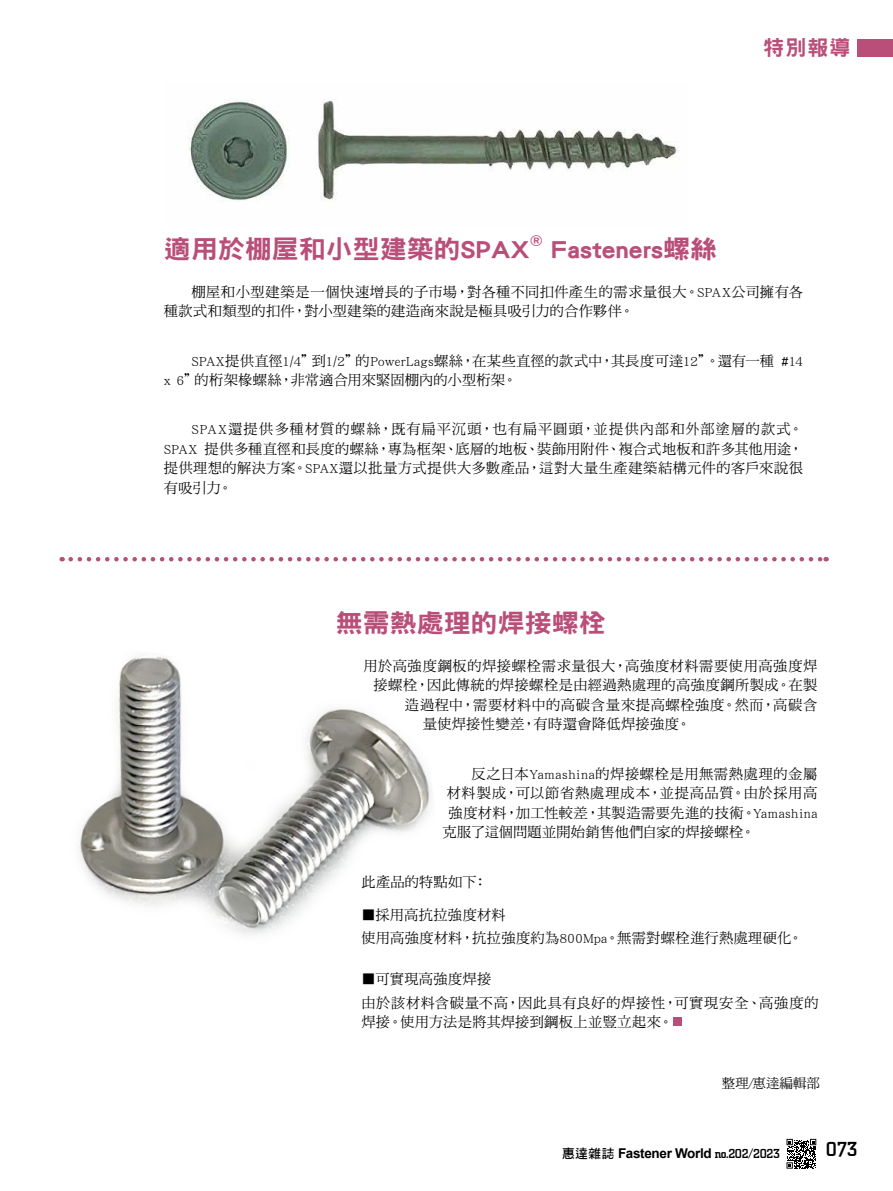
<style>
.page{position:relative;width:893px;height:1191px;background:#fff}
.page>*{position:absolute;margin:0;border:0;box-sizing:border-box;transform-origin:0 0}
.t1{font:25.65px "DF Hei Std W9";color:#b94f79;scale:1.05 1}
.t2{font:21px "DF Hei Std W9";color:#b94f79}
.t3{font:500 21px "City D";color:#000}
.t4{font:15px "Gothic 725 BT Bold A";color:#b94f79;scale:1.05 1}
.t5{font:14.25px/19.5px "DF Ming Std W5";letter-spacing:.03em;color:#000}
.t6{font:14.25px "DF Ming Std W5";letter-spacing:.01em;color:#000}
.t7{font:700 13.5px "Arial";letter-spacing:-.025em;color:#000}
.t8{font:13.5px "DF Ming Std W5";color:#000}
.s1{font-family:"Times New Roman";font-style:italic}
.s2{font-family:"DF Hei Std W7";font-weight:400;font-size:12.75px}
.s3{font-family:"City D";font-weight:500}
</style>
<div class="page">
<img style="left:188px;top:100px;width:491px;height:102px">
<svg style="left:71px;top:557px;width:756px;height:4px"></svg>
<img style="left:79px;top:655px;width:352px;height:280px">
<div style="left:857px;top:40px;width:36px;height:17px;background:#b94f79"></div>
<svg style="left:786px;top:1138px;width:30px;height:30px"></svg>
<div style="left:673px;top:1017px;width:8px;height:9px;background:#b94f79"></div>
<h2 class="t2" style="left:763px;top:36px;width:89px">特別報導</h2>
<h1 class="t1" style="left:164px;top:235px;width:350px">適用於棚屋和小型建築的SPAX</h1>
<p class="t4" style="left:530px;top:232px;width:14px">®</p>
<h1 class="t1" style="left:551px;top:235px;width:160px">Fasteners螺絲</h1>
<p class="t5" style="left:164px;top:282px;width:641px;text-indent:28px">棚屋和小型建築是一個快速增長的子市場，對各種不同扣件產生的需求量很大。SPAX公司擁有各種款式和類型的扣件，對小型建築的建造商來說是極具吸引力的合作夥伴。</p>
<p class="t5" style="left:164px;top:350px;width:641px;text-indent:28px">SPAX提供直徑1/4”到1/2”的PowerLags螺絲，在某些直徑的款式中，其長度可達12”。還有一種 #14 x 6”的桁架椽螺絲，非常適合用來緊固棚內的小型桁架。</p>
<p class="t5" style="left:164px;top:419px;width:641px;text-align:justify;text-indent:28px">SPAX還提供多種材質的螺絲，既有扁平沉頭，也有扁平圓頭，並提供內部和外部塗層的款式。SPAX 提供多種直徑和長度的螺絲，專為框架、底層的地板、裝飾用附件、複合式地板和許多其他用途，提供理想的解決方案。SPAX還以批量方式提供大多數產品，這對大量生產建築結構元件的客戶來說很有吸引力。</p>
<h1 class="t1" style="left:336px;top:609px;width:259px">無需熱處理的焊接螺栓</h1>
<p class="t5" style="left:364px;top:655px;width:455px">用於高強度鋼板的焊接螺栓需求量很大，高強度材料需要使用高強度焊</p>
<p class="t5" style="left:373px;top:675px;width:446px">接螺栓，因此傳統的焊接螺栓是由經過熱處理的高強度鋼所製成。在製</p>
<p class="t5" style="left:405px;top:694px;width:414px">造過程中，需要材料中的高碳含量來提高螺栓強度。然而，高碳含</p>
<p class="t5" style="left:423px;top:714px;width:269px">量使焊接性變差，有時還會降低焊接強度。</p>
<p class="t5" style="left:472px;top:763px;width:347px">反之日本Yamashina的焊接螺栓是用無需熱處理的金屬</p>
<p class="t5" style="left:447px;top:783px;width:372px">材料製成，可以節省熱處理成本，並提高品質。由於採用高</p>
<p class="t5" style="left:448px;top:802px;width:371px">強度材料，加工性較差，其製造需要先進的技術。Yamashina</p>
<p class="t6" style="left:442px;top:824px;width:314px">克服了這個問題並開始銷售他們自家的焊接螺栓。</p>
<p class="t5" style="left:361px;top:872px;width:128px">此產品的特點如下：</p>
<p class="t5" style="left:361px;top:902px;width:443px;line-height:23.7px">■採用高抗拉強度材料<br>使用高強度材料，抗拉強度約為800Mpa。無需對螺栓進行熱處理硬化。</p>
<p class="t5" style="left:361px;top:966px;width:459px;line-height:23.7px">■可實現高強度焊接<br>由於該材料含碳量不高，因此具有良好的焊接性，可實現安全、高強度的</p>
<p class="t5" style="left:361px;top:1012px;width:313px">焊接。使用方法是將其焊接到鋼板上並豎立起來。</p>
<p class="t8" style="left:722px;top:1075px;width:100px">整理<span class="s1">/</span>惠達編輯部</p>
<p class="t7" style="left:562px;top:1143px;width:219px"><span class="s2">惠達雜誌</span> Fastener World <span class="s3">no.202/2023</span></p>
<h2 class="t3" style="left:826px;top:1138px;width:33px">073</h2>
</div>
